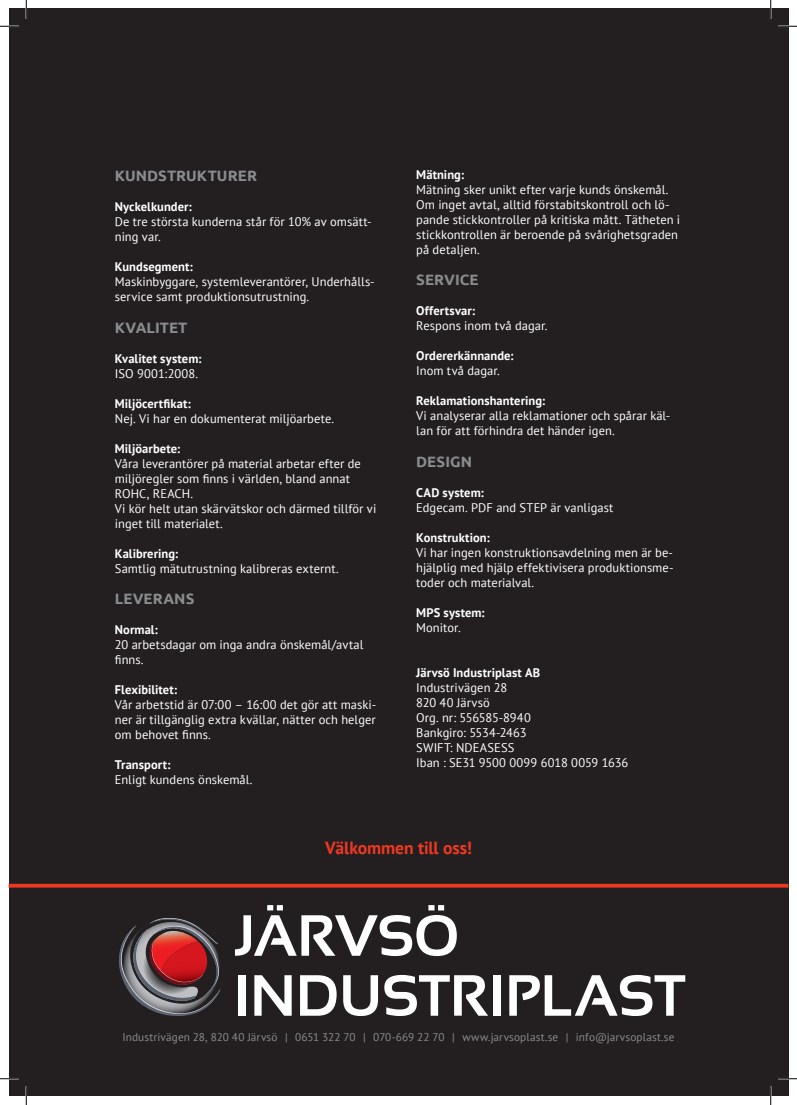
<style>
.page{position:relative;width:797px;height:1105px;background:#fff}
.page>*{position:absolute;margin:0;border:0;box-sizing:border-box;transform-origin:0 0}
.t1{font:700 17.5px "PT Sans";letter-spacing:-.005em;color:#ef3822}
.t2{font:700 15px "Ubuntu";letter-spacing:.005em;color:#8a8c8f}
.t3{font:12.5px/15px "PT Sans";letter-spacing:.005em;color:#fff}
.t4{font:700 12.5px "PT Sans";letter-spacing:.005em;color:#fff}
.t5{font:11.25px "PT Sans";letter-spacing:.01em;color:#8a8c8f}
</style>
<div class="page">
<div style="left:9px;top:9px;width:779px;height:1087px;background:#231f20"></div>
<div style="left:493px;top:975px;width:7px;height:41px;background:#fff"></div>
<svg style="left:509px;top:975px;width:176px;height:41px"></svg>
<svg style="left:119px;top:905px;width:369px;height:111px"></svg>
<hr style="left:9px;top:884px;width:779px;height:3px;background:#ef3822">
<svg style="left:0;top:25px;width:19px;height:2px"></svg>
<svg style="left:778px;top:25px;width:19px;height:2px"></svg>
<svg style="left:0;top:1078px;width:19px;height:1px"></svg>
<svg style="left:778px;top:1078px;width:19px;height:1px"></svg>
<svg style="left:25px;top:0;width:2px;height:19px"></svg>
<svg style="left:25px;top:1086px;width:2px;height:19px"></svg>
<svg style="left:770px;top:0;width:1px;height:19px"></svg>
<svg style="left:770px;top:1086px;width:1px;height:19px"></svg>
<p class="t2" style="left:115px;top:167px;width:144px">KUNDSTRUKTURER</p>
<p class="t4" style="left:115px;top:199px;width:78px">Nyckelkunder:</p>
<p class="t3" style="left:115px;top:214px;width:258px">De tre största kunderna står för 10% av omsätt&shy;ning var.</p>
<p class="t4" style="left:115px;top:259px;width:79px">Kundsegment:</p>
<p class="t3" style="left:115px;top:274px;width:261px">Maskinbyggare, systemleverantörer, Underhålls&shy;service samt produktionsutrustning.</p>
<p class="t2" style="left:115px;top:318px;width:74px">KVALITET</p>
<p class="t4" style="left:115px;top:350px;width:88px">Kvalitet system:</p>
<p class="t3" style="left:115px;top:365px;width:85px">ISO 9001:2008.</p>
<p class="t4" style="left:115px;top:395px;width:77px">Miljöcertfikat:</p>
<p class="t3" style="left:115px;top:410px;width:221px">Nej. Vi har en dokumenterat miljöarbete.</p>
<p class="t4" style="left:115px;top:440px;width:67px">Miljöarbete:</p>
<p class="t3" style="left:115px;top:455px;width:263px">Våra leverantörer på material arbetar efter de miljöregler som finns i världen, bland annat ROHC, REACH.<br>Vi kör helt utan skärvätskor och därmed tillför vi inget till materialet.</p>
<p class="t4" style="left:115px;top:545px;width:65px">Kalibrering:</p>
<p class="t3" style="left:115px;top:560px;width:225px">Samtlig mätutrustning kalibreras externt.</p>
<p class="t2" style="left:115px;top:589px;width:81px">LEVERANS</p>
<p class="t4" style="left:115px;top:621px;width:45px">Normal:</p>
<p class="t3" style="left:115px;top:637px;width:250px">20 arbetsdagar om inga andra önskemål/avtal finns.</p>
<p class="t4" style="left:115px;top:681px;width:64px">Flexibilitet:</p>
<p class="t3" style="left:115px;top:697px;width:263px;text-align:justify">Vår arbetstid är 07:00 – 16:00 det gör att maski&shy;ner är tillgänglig extra kvällar, nätter och helger om behovet finns.</p>
<p class="t4" style="left:115px;top:756px;width:57px">Transport:</p>
<p class="t3" style="left:115px;top:772px;width:139px">Enligt kundens önskemål.</p>
<p class="t4" style="left:416px;top:166px;width:49px">Mätning:</p>
<p class="t3" style="left:416px;top:182px;width:265px">Mätning sker unikt efter varje kunds önskemål.<br>Om inget avtal, alltid förstabitskontroll och lö&shy;pande stickkontroller på kritiska mått. Tätheten i stickkontrollen är beroende på svårighetsgraden på detaljen.</p>
<p class="t2" style="left:416px;top:271px;width:64px">SERVICE</p>
<p class="t4" style="left:416px;top:303px;width:60px">Offertsvar:</p>
<p class="t3" style="left:416px;top:318px;width:133px">Respons inom två dagar.</p>
<p class="t4" style="left:416px;top:348px;width:99px">Ordererkännande:</p>
<p class="t3" style="left:416px;top:363px;width:85px">Inom två dagar.</p>
<p class="t4" style="left:416px;top:393px;width:130px">Reklamationshantering:</p>
<p class="t3" style="left:416px;top:408px;width:256px">Vi analyserar alla reklamationer och spårar käl&shy;lan för att förhindra det händer igen.</p>
<p class="t2" style="left:416px;top:452px;width:57px">DESIGN</p>
<p class="t4" style="left:416px;top:484px;width:69px">CAD system:</p>
<p class="t3" style="left:416px;top:499px;width:199px">Edgecam. PDF and STEP är vanligast</p>
<p class="t4" style="left:416px;top:529px;width:75px">Konstruktion:</p>
<p class="t3" style="left:416px;top:544px;width:259px;text-align:justify">Vi har ingen konstruktionsavdelning men är be&shy;hjälplig med hjälp effektivisera produktionsme&shy;toder och materialval.</p>
<p class="t4" style="left:416px;top:604px;width:70px">MPS system:</p>
<p class="t3" style="left:416px;top:619px;width:46px">Monitor.</p>
<p class="t4" style="left:416px;top:664px;width:125px">Järvsö Industriplast AB</p>
<p class="t3" style="left:416px;top:679px;width:214px">Industrivägen 28<br>820 40 Järvsö<br>Org. nr: 556585-8940<br>Bankgiro: 5534-2463<br>SWIFT: NDEASESS<br>Iban : SE31 9500 0099 6018 0059 1636</p>
<h1 class="t1" style="left:325px;top:837px;width:148px">Välkommen till oss!</h1>
<p class="t5" style="left:122px;top:1030px;width:553px">Industrivägen 28, 820 40 Järvsö | 0651 322 70 | 070-669 22 70 | www.jarvsoplast.se | info@jarvsoplast.se</p>
</div>
